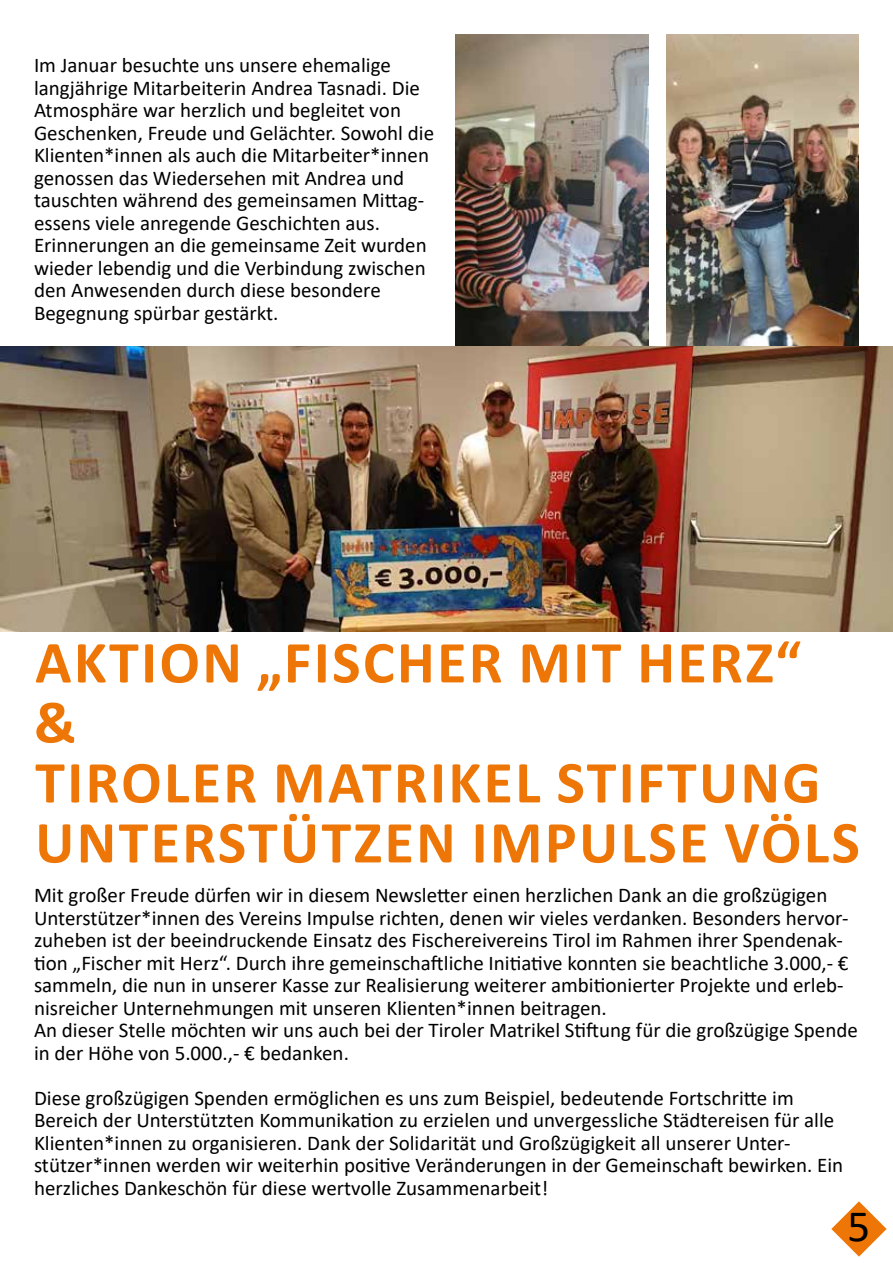
<style>
.page{position:relative;width:893px;height:1263px;background:#fff}
.page>*{position:absolute;margin:0;border:0;box-sizing:border-box;transform-origin:0 0}
.t1{font:700 60px/60px "Calibri";letter-spacing:.04em;color:#ee7607}
.t2{font:45px "Calibri";color:#000}
.t3{font:21px/22.5px "Calibri";color:#000}
</style>
<div class="page">
<img style="left:455px;top:34px;width:193px;height:313px">
<img style="left:666px;top:34px;width:193px;height:313px">
<img style="left:0;top:347px;width:893px;height:284px">
<svg style="left:831px;top:1201px;width:56px;height:55px"></svg>
<p class="t3" style="left:34px;top:54px;width:402px">Im Januar besuchte uns unsere ehemalige langjährige Mitarbeiterin Andrea Tasnadi. Die Atmosphäre war herzlich und begleitet von Geschenken, Freude und Gelächter. Sowohl die Klienten*innen als auch die Mitarbeiter*innen genossen das Wiedersehen mit Andrea und tauschten während des gemeinsamen Mittag&shy;essens viele anregende Geschichten aus.<br>Erinnerungen an die gemeinsame Zeit wurden wieder lebendig und die Verbindung zwischen den Anwesenden durch diese besondere Begegnung spürbar gestärkt.</p>
<h1 class="t1" style="left:34px;top:632px;width:827px">AKTION „FISCHER MIT HERZ“<br>&amp;<br>TIROLER MATRIKEL STIFTUNG<br>UNTERSTÜTZEN IMPULSE VÖLS</h1>
<p class="t3" style="left:34px;top:883px;width:825px">Mit großer Freude dürfen wir in diesem Newsletter einen herzlichen Dank an die großzügigen Unterstützer*innen des Vereins Impulse richten, denen wir vieles verdanken. Besonders hervor&shy;zuheben ist der beeindruckende Einsatz des Fischereivereins Tirol im Rahmen ihrer Spendenak&shy;tion „Fischer mit Herz“. Durch ihre gemeinschaftliche Initiative konnten sie beachtliche 3.000,- € sammeln, die nun in unserer Kasse zur Realisierung weiterer ambitionierter Projekte und erleb&shy;nisreicher Unternehmungen mit unseren Klienten*innen beitragen.<br>An dieser Stelle möchten wir uns auch bei der Tiroler Matrikel Stiftung für die großzügige Spende in der Höhe von 5.000.,- € bedanken.</p>
<p class="t3" style="left:34px;top:1086px;width:811px">Diese großzügigen Spenden ermöglichen es uns zum Beispiel, bedeutende Fortschritte im Bereich der Unterstützten Kommunikation zu erzielen und unvergessliche Städtereisen für alle Klienten*innen zu organisieren. Dank der Solidarität und Großzügigkeit all unserer Unter&shy;stützer*innen werden wir weiterhin positive Veränderungen in der Gemeinschaft bewirken. Ein herzliches Dankeschön für diese wertvolle Zusammenarbeit!</p>
<h2 class="t2" style="left:848px;top:1194px;width:24px">5</h2>
</div>
